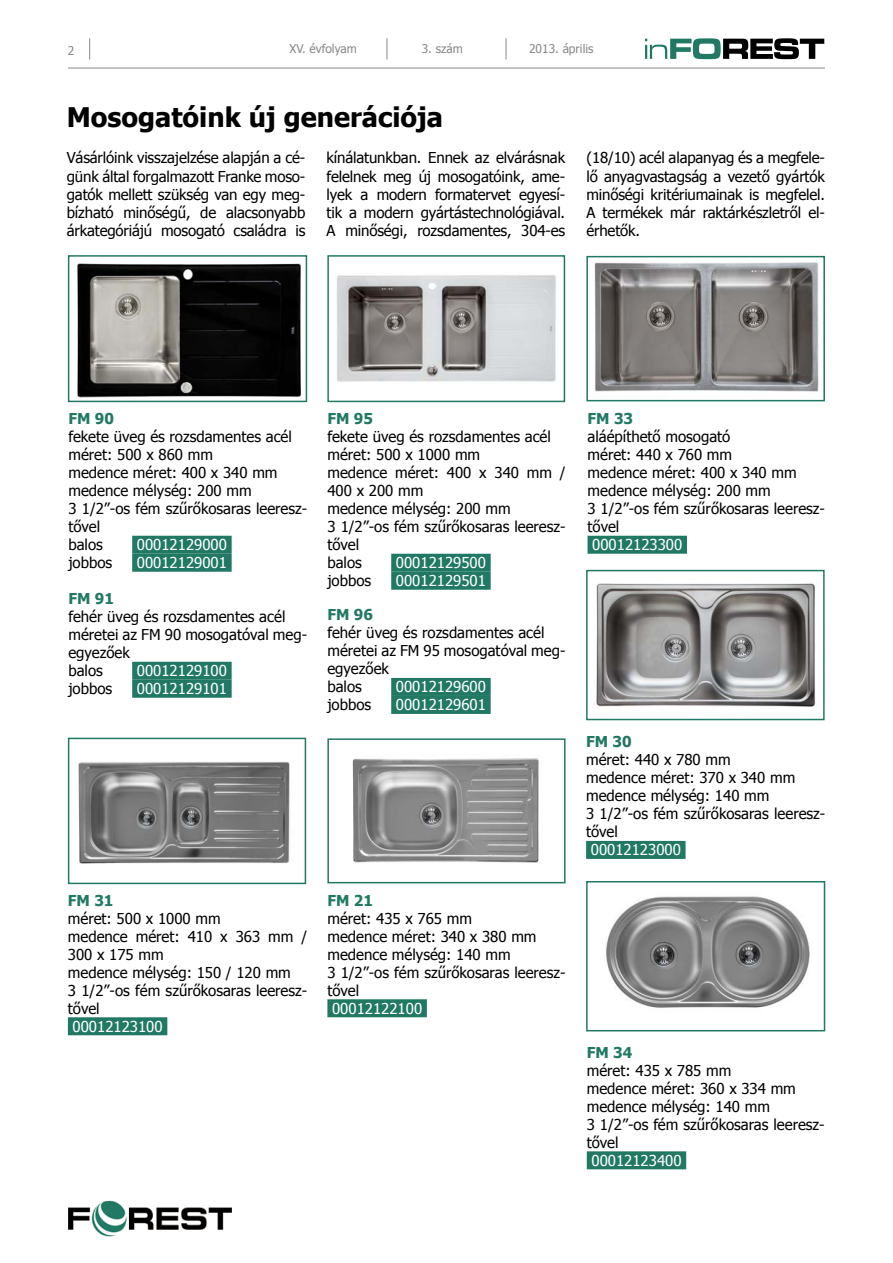
<style>
.page{position:relative;width:893px;height:1263px;background:#fff}
.page>*{position:absolute;margin:0;border:0;box-sizing:border-box;transform-origin:0 0}
.Cikk_cím_fekete{font:700 27px "Tahoma";color:#000}
.Cikk_szöveg_fekete{font:15px/18px "Tahoma";color:#000}
.Cikk_szöveg_fekete-2{font:15px "Tahoma";color:#fff}
.Terméknév{font:700 15px "Tahoma";color:#217964}
.t1{font:12px "Tahoma";color:#87888a}
</style>
<div class="page">
<svg style="left:645px;top:38px;width:179px;height:21px"></svg>
<svg style="left:387px;top:38px;width:1px;height:22px"></svg>
<svg style="left:506px;top:38px;width:1px;height:22px"></svg>
<svg style="left:89px;top:38px;width:1px;height:22px"></svg>
<img style="left:68px;top:1200px;width:164px;height:37px">
<hr style="left:68px;top:68px;width:757px;height:1px;background:#87888a">
<img style="left:352px;top:758px;width:187px;height:105px">
<div style="left:327px;top:738px;width:239px;height:145px;border:2px solid #217964"></div>
<img style="left:596px;top:583px;width:220px;height:124px">
<div style="left:586px;top:570px;width:239px;height:150px;border:2px solid #217964"></div>
<img style="left:606px;top:896px;width:204px;height:112px">
<div style="left:586px;top:881px;width:239px;height:150px;border:2px solid #217964"></div>
<div style="left:327px;top:999px;width:100px;height:18px;background:#217964"></div>
<div style="left:586px;top:841px;width:100px;height:18px;background:#217964"></div>
<div style="left:587px;top:1151px;width:99px;height:18px;background:#217964"></div>
<img style="left:77px;top:263px;width:224px;height:135px">
<div style="left:68px;top:255px;width:239px;height:147px;border:2px solid #217964"></div>
<div style="left:132px;top:536px;width:100px;height:18px;background:#217964"></div>
<div style="left:132px;top:554px;width:100px;height:18px;background:#217964"></div>
<div style="left:132px;top:662px;width:100px;height:18px;background:#217964"></div>
<div style="left:132px;top:680px;width:100px;height:18px;background:#217964"></div>
<img style="left:337px;top:275px;width:219px;height:107px">
<div style="left:327px;top:255px;width:238px;height:147px;border:2px solid #217964"></div>
<div style="left:391px;top:554px;width:100px;height:18px;background:#217964"></div>
<div style="left:391px;top:572px;width:100px;height:18px;background:#217964"></div>
<div style="left:391px;top:678px;width:100px;height:18px;background:#217964"></div>
<div style="left:391px;top:696px;width:100px;height:18px;background:#217964"></div>
<img style="left:594px;top:262px;width:225px;height:130px">
<div style="left:586px;top:256px;width:239px;height:145px;border:2px solid #217964"></div>
<img style="left:78px;top:761px;width:212px;height:103px">
<div style="left:68px;top:738px;width:238px;height:146px;border:2px solid #217964"></div>
<div style="left:587px;top:536px;width:100px;height:18px;background:#217964"></div>
<div style="left:68px;top:1017px;width:99px;height:18px;background:#217964"></div>
<p class="t1" style="left:68px;top:42px;width:8px">2</p>
<p class="t1" style="left:290px;top:40px;width:69px">XV. évfolyam</p>
<p class="t1" style="left:422px;top:40px;width:43px">3. szám</p>
<p class="t1" style="left:529px;top:40px;width:66px">2013. április</p>
<p class="Cikk_cím_fekete" style="left:67px;top:98px;width:378px">Mosogatóink új generációja</p>
<p class="Cikk_szöveg_fekete" style="left:67px;top:148px;width:240px;text-align:justify">Vásárlóink visszajelzése alapján a cé&shy;günk által forgalmazott Franke moso&shy;gatók mellett szükség van egy meg&shy;bízható minőségű, de alacsonyabb árkategóriájú mosogató családra is</p>
<p class="Cikk_szöveg_fekete" style="left:327px;top:148px;width:240px;text-align:justify">kínálatunkban. Ennek az elvárásnak felelnek meg új mosogatóink, ame&shy;lyek a modern formatervet egyesí&shy;tik a modern gyártástechnológiával.<br>A minőségi, rozsdamentes, 304-es</p>
<p class="Cikk_szöveg_fekete" style="left:586px;top:148px;width:240px;text-align:justify">(18/10) acél alapanyag és a megfele&shy;lő anyagvastagság a vezető gyártók minőségi kritériumainak is megfelel.<br>A termékek már raktárkészletről el&shy;érhetők.</p>
<p class="Terméknév" style="left:68px;top:408px;width:47px">FM 90</p>
<p class="Cikk_szöveg_fekete" style="left:68px;top:427px;width:225px">fekete üveg és rozsdamentes acél</p>
<p class="Cikk_szöveg_fekete" style="left:68px;top:445px;width:146px">méret: 500 x 860 mm</p>
<p class="Cikk_szöveg_fekete" style="left:68px;top:463px;width:211px">medence méret: 400 x 340 mm</p>
<p class="Cikk_szöveg_fekete" style="left:68px;top:481px;width:185px">medence mélység: 200 mm</p>
<p class="Cikk_szöveg_fekete" style="left:68px;top:499px;width:240px">3 1/2”-os fém szűrőkosaras leeresz&shy;tővel</p>
<p class="Cikk_szöveg_fekete" style="left:68px;top:535px;width:36px">balos</p>
<p class="Cikk_szöveg_fekete-2" style="left:137px;top:534px;width:92px">00012129000</p>
<p class="Cikk_szöveg_fekete" style="left:68px;top:553px;width:45px">jobbos</p>
<p class="Cikk_szöveg_fekete-2" style="left:137px;top:552px;width:92px">00012129001</p>
<p class="Terméknév" style="left:68px;top:588px;width:47px">FM 91</p>
<p class="Cikk_szöveg_fekete" style="left:68px;top:607px;width:219px">fehér üveg és rozsdamentes acél</p>
<p class="Cikk_szöveg_fekete" style="left:68px;top:625px;width:240px">méretei az FM 90 mosogatóval meg&shy;egyezőek</p>
<p class="Cikk_szöveg_fekete" style="left:68px;top:661px;width:36px">balos</p>
<p class="Cikk_szöveg_fekete-2" style="left:137px;top:660px;width:92px">00012129100</p>
<p class="Cikk_szöveg_fekete" style="left:68px;top:679px;width:45px">jobbos</p>
<p class="Cikk_szöveg_fekete-2" style="left:137px;top:678px;width:92px">00012129101</p>
<p class="Terméknév" style="left:327px;top:408px;width:47px">FM 95</p>
<p class="Cikk_szöveg_fekete" style="left:327px;top:427px;width:225px">fekete üveg és rozsdamentes acél</p>
<p class="Cikk_szöveg_fekete" style="left:327px;top:445px;width:154px">méret: 500 x 1000 mm</p>
<p class="Cikk_szöveg_fekete" style="left:327px;top:463px;width:240px">medence méret: 400 x 340 mm /<br>400 x 200 mm</p>
<p class="Cikk_szöveg_fekete" style="left:327px;top:499px;width:185px">medence mélység: 200 mm</p>
<p class="Cikk_szöveg_fekete" style="left:327px;top:517px;width:240px">3 1/2”-os fém szűrőkosaras leeresz&shy;tővel</p>
<p class="Cikk_szöveg_fekete" style="left:327px;top:553px;width:36px">balos</p>
<p class="Cikk_szöveg_fekete-2" style="left:396px;top:552px;width:92px">00012129500</p>
<p class="Cikk_szöveg_fekete" style="left:327px;top:571px;width:45px">jobbos</p>
<p class="Cikk_szöveg_fekete-2" style="left:396px;top:570px;width:92px">00012129501</p>
<p class="Terméknév" style="left:327px;top:604px;width:47px">FM 96</p>
<p class="Cikk_szöveg_fekete" style="left:327px;top:623px;width:219px">fehér üveg és rozsdamentes acél</p>
<p class="Cikk_szöveg_fekete" style="left:327px;top:641px;width:240px">méretei az FM 95 mosogatóval meg&shy;egyezőek</p>
<p class="Cikk_szöveg_fekete" style="left:327px;top:677px;width:36px">balos</p>
<p class="Cikk_szöveg_fekete-2" style="left:396px;top:677px;width:92px">00012129600</p>
<p class="Cikk_szöveg_fekete" style="left:327px;top:695px;width:45px">jobbos</p>
<p class="Cikk_szöveg_fekete-2" style="left:396px;top:695px;width:92px">00012129601</p>
<p class="Terméknév" style="left:68px;top:889px;width:47px">FM 31</p>
<p class="Cikk_szöveg_fekete" style="left:68px;top:908px;width:154px">méret: 500 x 1000 mm</p>
<p class="Cikk_szöveg_fekete" style="left:68px;top:926px;width:241px">medence méret: 410 x 363 mm /<br>300 x 175 mm</p>
<p class="Cikk_szöveg_fekete" style="left:68px;top:962px;width:224px">medence mélység: 150 / 120 mm</p>
<p class="Cikk_szöveg_fekete" style="left:68px;top:980px;width:241px">3 1/2”-os fém szűrőkosaras leeresz&shy;tővel</p>
<p class="Cikk_szöveg_fekete-2" style="left:73px;top:1016px;width:92px">00012123100</p>
<p class="Terméknév" style="left:327px;top:889px;width:47px">FM 21</p>
<p class="Cikk_szöveg_fekete" style="left:327px;top:908px;width:146px">méret: 435 x 765 mm</p>
<p class="Cikk_szöveg_fekete" style="left:327px;top:926px;width:211px">medence méret: 340 x 380 mm</p>
<p class="Cikk_szöveg_fekete" style="left:327px;top:944px;width:185px">medence mélység: 140 mm</p>
<p class="Cikk_szöveg_fekete" style="left:327px;top:962px;width:240px">3 1/2”-os fém szűrőkosaras leeresz&shy;tővel</p>
<p class="Cikk_szöveg_fekete-2" style="left:332px;top:998px;width:92px">00012122100</p>
<p class="Terméknév" style="left:587px;top:408px;width:47px">FM 33</p>
<p class="Cikk_szöveg_fekete" style="left:587px;top:427px;width:144px">aláépíthető mosogató</p>
<p class="Cikk_szöveg_fekete" style="left:587px;top:445px;width:146px">méret: 440 x 760 mm</p>
<p class="Cikk_szöveg_fekete" style="left:587px;top:463px;width:211px">medence méret: 400 x 340 mm</p>
<p class="Cikk_szöveg_fekete" style="left:587px;top:481px;width:185px">medence mélység: 200 mm</p>
<p class="Cikk_szöveg_fekete" style="left:587px;top:499px;width:239px">3 1/2”-os fém szűrőkosaras leeresz&shy;tővel</p>
<p class="Cikk_szöveg_fekete-2" style="left:592px;top:534px;width:92px">00012123300</p>
<p class="Terméknév" style="left:586px;top:731px;width:47px">FM 30</p>
<p class="Cikk_szöveg_fekete" style="left:586px;top:750px;width:146px">méret: 440 x 780 mm</p>
<p class="Cikk_szöveg_fekete" style="left:586px;top:768px;width:211px">medence méret: 370 x 340 mm</p>
<p class="Cikk_szöveg_fekete" style="left:586px;top:786px;width:185px">medence mélység: 140 mm</p>
<p class="Cikk_szöveg_fekete" style="left:586px;top:804px;width:241px">3 1/2”-os fém szűrőkosaras leeresz&shy;tővel</p>
<p class="Cikk_szöveg_fekete-2" style="left:591px;top:840px;width:92px">00012123000</p>
<p class="Terméknév" style="left:587px;top:1041px;width:47px">FM 34</p>
<p class="Cikk_szöveg_fekete" style="left:587px;top:1060px;width:146px">méret: 435 x 785 mm</p>
<p class="Cikk_szöveg_fekete" style="left:587px;top:1078px;width:211px">medence méret: 360 x 334 mm</p>
<p class="Cikk_szöveg_fekete" style="left:587px;top:1096px;width:185px">medence mélység: 140 mm</p>
<p class="Cikk_szöveg_fekete" style="left:587px;top:1114px;width:239px">3 1/2”-os fém szűrőkosaras leeresz&shy;tővel</p>
<p class="Cikk_szöveg_fekete-2" style="left:591px;top:1150px;width:92px">00012123400</p>
</div>
